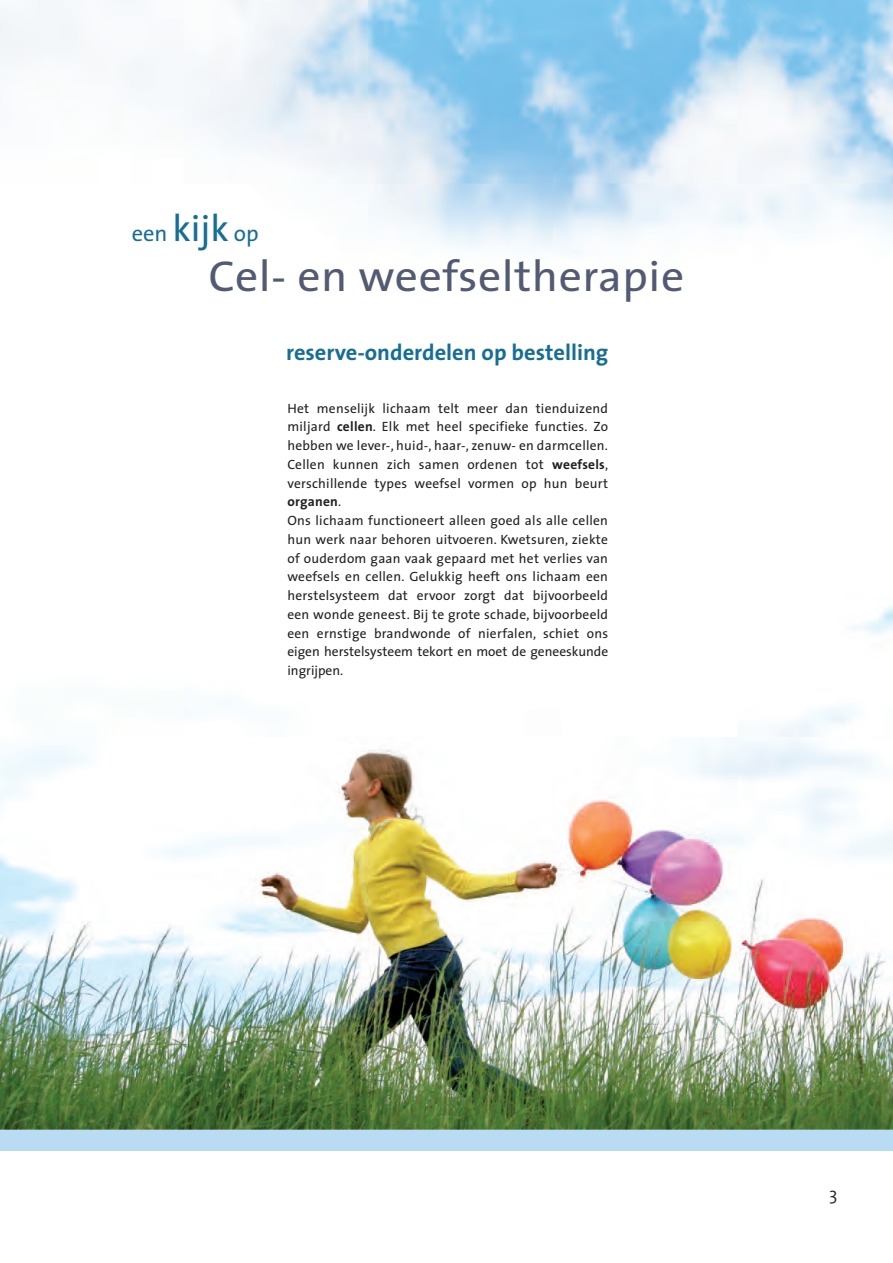
<style>
.page{position:relative;width:893px;height:1263px;background:#fff}
.page>*{position:absolute;margin:0;border:0;box-sizing:border-box;transform-origin:0 0}
.t1{font:43.5px "The Sans";letter-spacing:.01em;color:#535a73;scale:1.05 1}
.t2{font:700 22.5px "The Sans";color:#176e94}
.t3{font:22.5px "The Sans";color:#176e94}
.t4{font:300 18px "The Sans";color:#231f20}
.t5{font:13.5px/18.8px "The Sans";letter-spacing:.02em;color:#231f20}
.s1{font-size:37.5px}
.s2{font-weight:700}
</style>
<div class="page">
<div style="left:0;top:810px;width:893px;height:340px;background:#b9dbf3"></div>
<img style="left:0;top:0;width:893px;height:1130px">
<h2 class="t3" style="left:132px;top:224px;width:129px">een <span class="s1">kijk</span> op</h2>
<h1 class="t1" style="left:209px;top:259px;width:454px">Cel- en weefseltherapie</h1>
<h2 class="t2" style="left:286px;top:343px;width:324px">reserve-onderdelen op bestelling</h2>
<p class="t5" style="left:287px;top:400px;width:322px">Het menselijk lichaam telt meer dan tienduizend miljard <span class="s2">cellen</span>. Elk met heel specifieke functies. Zo hebben we lever-, huid-, haar-, zenuw- en darmcellen.<br>Cellen kunnen zich samen ordenen tot <span class="s2">weefsels</span>, verschillende types weefsel vormen op hun beurt <span class="s2">organen</span>.<br>Ons lichaam functioneert alleen goed als alle cellen hun werk naar behoren uitvoeren. Kwetsuren, ziekte of ouderdom gaan vaak gepaard met het verlies van weefsels en cellen. Gelukkig heeft ons lichaam een herstelsysteem dat ervoor zorgt dat bijvoorbeeld een wonde geneest. Bij te grote schade, bijvoorbeeld een ernstige brandwonde of nierfalen, schiet ons eigen herstelsysteem tekort en moet de geneeskunde ingrijpen.</p>
<h3 class="t4" style="left:829px;top:1188px;width:10px">3</h3>
</div>
